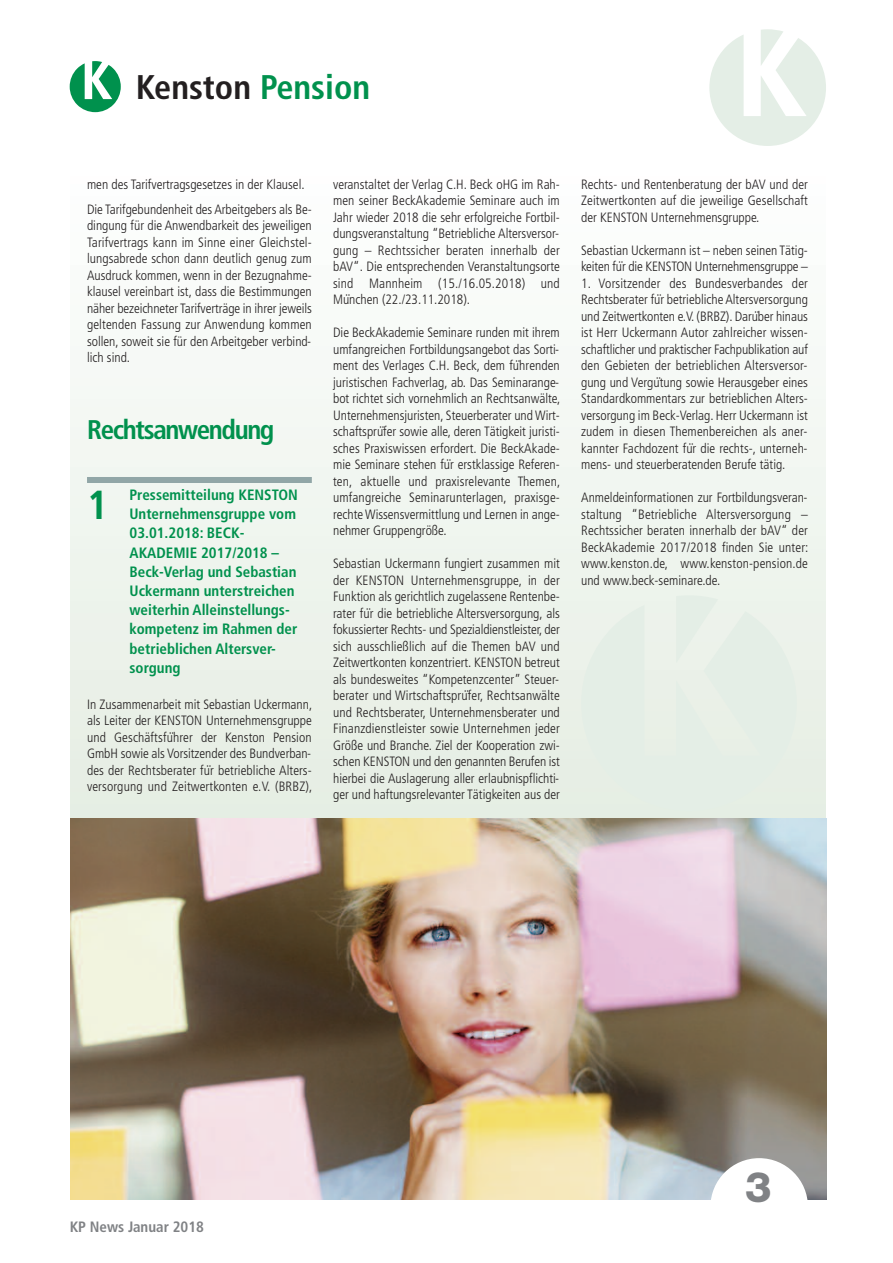
<style>
.page{position:relative;width:893px;height:1263px;background:#fff}
.page>*{position:absolute;margin:0;border:0;box-sizing:border-box;transform-origin:0 0}
.t1{font:800 42px "Helvetica Neue";color:#808285}
.t2{font:700 condensed 40.5px "Frutiger";color:#00914d}
.t3{font:700 condensed 34.2px "Frutiger";color:#231f20}
.t4{font:700 condensed 27px "Frutiger";letter-spacing:-.05em;color:#00914d}
.t5{font:700 condensed 15px/19.2px "Frutiger";color:#00914d}
.t6{font:700 condensed 15px "Frutiger";color:#808285}
.t7{font:300 condensed 13.5px/16.5px "Frutiger";color:#231f20;text-align:justify}
.s1{color:#00914d}
.s2{font-family:".Helvetica Neue Desk Interface";font-stretch:normal}
</style>
<div class="page">
<div style="left:70px;top:168px;width:756px;height:1031px;background:linear-gradient(to right,#f0f5ef,#f5f8f4)"></div>
<img style="left:70px;top:818px;width:756px;height:381px">
<div style="left:87px;top:477px;width:225px;height:6px;background:#91a6a7"></div>
<svg style="left:709px;top:29px;width:117px;height:117px"></svg>
<svg style="left:70px;top:61px;width:51px;height:51px"></svg>
<div style="left:710px;top:1158px;width:98px;height:98px;background:#fff;border-radius:50%"></div>
<svg style="left:581px;top:595px;width:216px;height:216px;background:#e6efe6"></svg>
<h3 class="t3" style="left:136px;top:73px;width:236px">Kenston <span class="s1">Pension</span></h3>
<p class="t7" style="left:87px;top:173px;width:226px;line-height:25px">men des Tarifvertragsgesetzes in der Klausel.<br>Die Tarifgebundenheit des Arbeitgebers als Be-</p>
<p class="t7" style="left:87px;top:218px;width:226px">dingung für die Anwendbarkeit des jeweiligen Tarifvertrags kann im Sinne einer Gleichstel&shy;lungsabrede schon dann deutlich genug zum Ausdruck kommen, wenn in der Bezugnahme&shy;klausel vereinbart ist, dass die Bestimmungen näher bezeichneter Tarifverträge in ihrer jeweils geltenden Fassung zur Anwendung kommen sollen, soweit sie für den Arbeitgeber verbind&shy;lich sind.</p>
<h3 class="t4" style="left:87px;top:418px;width:189px">Rechtsanwendung</h3>
<h2 class="t2" style="left:87px;top:489px;width:23px">1</h2>
<p class="t5" style="left:129px;top:486px;width:170px">Pressemitteilung KENSTON<br>Unternehmensgruppe vom<br>03.01.2018: BECK-<br>AKADEMIE 2017/2018 –<br>Beck-Verlag und Sebastian<br>Uckermann unterstreichen weiterhin Alleinstellungs&shy;kompetenz im Rahmen der betrieblichen Altersver&shy;sorgung</p>
<p class="t7" style="left:87px;top:697px;width:227px">In Zusammenarbeit mit Sebastian Uckermann, als Leiter der KENSTON Unternehmensgruppe und Geschäftsfu<span class="s2">̈</span>hrer der Kenston Pension GmbH sowie als Vorsitzender des Bundverban&shy;des der Rechtsberater fu<span class="s2">̈</span>r betriebliche Alters&shy;versorgung und Zeitwertkonten e.V. (BRBZ),</p>
<p class="t7" style="left:333px;top:177px;width:228px">veranstaltet der Verlag C.H. Beck oHG im Rah&shy;men seiner BeckAkademie Seminare auch im Jahr wieder 2018 die sehr erfolgreiche Fortbil&shy;dungsveranstaltung “Betriebliche Altersversor&shy;gung – Rechtssicher beraten innerhalb der bAV“. Die entsprechenden Veranstaltungsorte sind Mannheim (15./16.05.2018) und Mu<span class="s2">̈</span>nchen (22./23.11.2018).</p>
<p class="t7" style="left:333px;top:325px;width:229px">Die BeckAkademie Seminare runden mit ihrem umfangreichen Fortbildungsangebot das Sorti&shy;ment des Verlages C.H. Beck, dem fu<span class="s2">̈</span>hrenden juristischen Fachverlag, ab. Das Seminarange&shy;bot richtet sich vornehmlich an Rechtsanwälte, Unternehmensjuristen, Steuerberater undWirt&shy;schaftspru<span class="s2">̈</span>fer sowie alle, deren Tätigkeit juristi&shy;sches Praxiswissen erfordert. Die BeckAkade&shy;mie Seminare stehen fu<span class="s2">̈</span>r erstklassige Referen&shy;ten, aktuelle und praxisrelevante Themen, umfangreiche Seminarunterlagen, praxisge&shy;rechteWissensvermittlung und Lernen in ange&shy;nehmer Gruppengröße.</p>
<p class="t7" style="left:333px;top:556px;width:228px">Sebastian Uckermann fungiert zusammen mit der KENSTON Unternehmensgruppe, in der Funktion als gerichtlich zugelassene Rentenbe&shy;rater fu<span class="s2">̈</span>r die betriebliche Altersversorgung, als fokussierter Rechts- und Spezialdienstleister, der sich ausschließlich auf die Themen bAV und Zeitwertkonten konzentriert. KENSTON betreut als bundesweites “Kompetenzcenter” Steuer&shy;berater und Wirtschaftspru<span class="s2">̈</span>fer, Rechtsanwälte und Rechtsberater, Unternehmensberater und Finanzdienstleister sowie Unternehmen jeder Größe und Branche. Ziel der Kooperation zwi&shy;schen KENSTON und den genannten Berufen ist hierbei die Auslagerung aller erlaubnispflichti&shy;ger und haftungsrelevanter Tätigkeiten aus der</p>
<p class="t7" style="left:581px;top:177px;width:228px">Rechts- und Rentenberatung der bAV und der Zeitwertkonten auf die jeweilige Gesellschaft der KENSTON Unternehmensgruppe.</p>
<p class="t7" style="left:581px;top:243px;width:228px">Sebastian Uckermann ist – neben seinen Tätig&shy;keiten fur<span class="s2">̈</span> die KENSTON Unternehmensgruppe –</p>
<p class="t7" style="left:581px;top:276px;width:228px">1. Vorsitzender des Bundesverbandes der Rechtsberater fur<span class="s2">̈</span> betriebliche Altersversorgung und Zeitwertkonten e.V. (BRBZ). Darub<span class="s2">̈</span> er hinaus ist Herr Uckermann Autor zahlreicher wissen&shy;schaftlicher und praktischer Fachpublikation auf den Gebieten der betrieblichen Altersversor&shy;gung und Vergu<span class="s2">̈</span>tung sowie Herausgeber eines Standardkommentars zur betrieblichen Alters&shy;versorgung im Beck-Verlag. Herr Uckermann ist zudem in diesen Themenbereichen als aner&shy;kannter Fachdozent fu<span class="s2">̈</span>r die rechts-, unterneh&shy;mens- und steuerberatenden Berufe tätig.</p>
<p class="t7" style="left:581px;top:490px;width:229px">Anmeldeinformationen zur Fortbildungsveran&shy;staltung “Betriebliche Altersversorgung – Rechtssicher beraten innerhalb der bAV“ der BeckAkademie 2017/2018 finden Sie unter: www.kenston.de, www.kenston-pension.de und www.beck-seminare.de.</p>
<p class="t6" style="left:70px;top:1221px;width:136px">KP News Januar 2018</p>
<h1 class="t1" style="left:745px;top:1171px;width:28px">3</h1>
</div>
